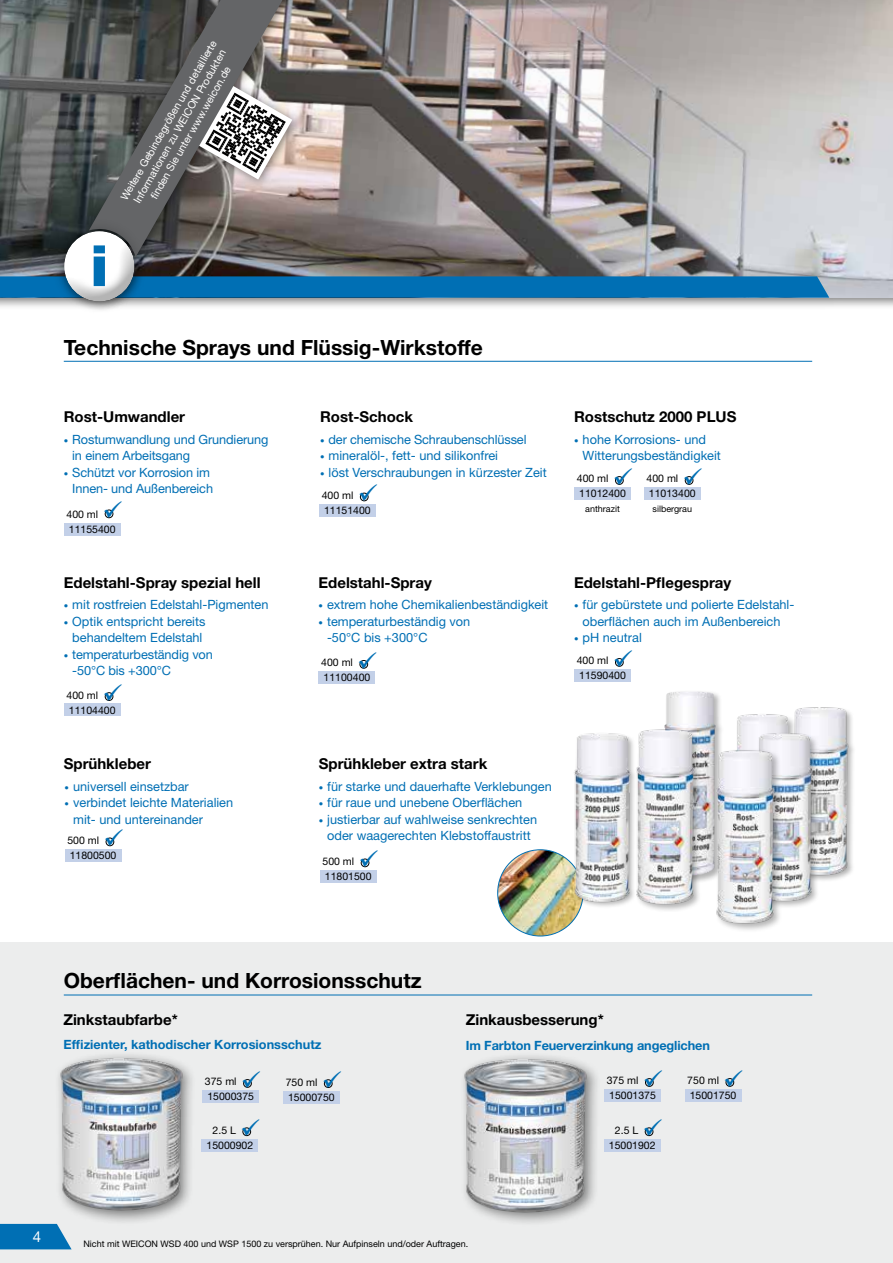
<style>
.page{position:relative;width:893px;height:1263px;background:#fff}
.page>*{position:absolute;margin:0;border:0;box-sizing:border-box;transform-origin:0 0}
.t1{font:900 57px "Helvetica Neue";color:#006fb4}
.t2{font:700 21px "Helvetica Neue";color:#000}
.t3{font:700 15px "Helvetica Neue";color:#000}
.t4{font:15px "Helvetica Neue";color:#fff}
.t5{font:12.75px/16.5px "Helvetica Neue";color:#006fb4}
.t6{font:700 12.75px "Helvetica Neue";color:#006fb4}
.t7{font:10.5px/15px "Helvetica Neue";color:#000}
.t8{font:10.5px/12.6px "Helvetica Neue";color:#fff;text-align:center}
.t9{font:9px "Helvetica Neue";color:#000}
.s1{font-size:9px}
.s2{color:#006fb4}
</style>
<div class="page">
<img style="left:498px;top:850px;width:85px;height:86px;border-radius:43px">
<div style="left:0;top:943px;width:893px;height:320px;background:#eceded"></div>
<div style="left:0;top:0;width:893px;height:310px;background:#000;opacity:.5"></div>
<img style="left:0;top:0;width:893px;height:298px">
<svg style="left:0;top:276px;width:829px;height:22px;background:#0670b2"></svg>
<hr style="left:64px;top:995px;width:748px;height:1px;background:#006fb4">
<div style="left:458px;top:1052px;width:143px;height:174px;background:#000;opacity:.5"></div>
<img style="left:459px;top:1055px;width:134px;height:160px">
<div style="left:645px;top:1078px;width:9px;height:9px;border:1px solid #000;border-radius:50%"></div>
<div style="left:604px;top:1089px;width:57px;height:13px;background:#c3d0e8"></div>
<div style="left:685px;top:1089px;width:57px;height:13px;background:#c3d0e8"></div>
<div style="left:604px;top:1139px;width:57px;height:12px;background:#c3d0e8"></div>
<div style="left:54px;top:1051px;width:143px;height:174px;background:#000;opacity:.5"></div>
<img style="left:54px;top:1054px;width:134px;height:160px">
<div style="left:201px;top:1139px;width:57px;height:12px;background:#c3d0e8"></div>
<div style="left:243px;top:1079px;width:9px;height:9px;border:1px solid #000;border-radius:50%"></div>
<div style="left:202px;top:1090px;width:57px;height:13px;background:#c3d0e8"></div>
<div style="left:283px;top:1091px;width:57px;height:12px;background:#c3d0e8"></div>
<hr style="left:64px;top:361px;width:748px;height:1px;background:#006fb4">
<div style="left:319px;top:504px;width:57px;height:13px;background:#c3d0e8"></div>
<div style="left:64px;top:523px;width:57px;height:13px;background:#c3d0e8"></div>
<div style="left:574px;top:487px;width:57px;height:13px;background:#c3d0e8"></div>
<div style="left:644px;top:487px;width:57px;height:13px;background:#c3d0e8"></div>
<div style="left:64px;top:703px;width:57px;height:13px;background:#c3d0e8"></div>
<div style="left:574px;top:669px;width:57px;height:13px;background:#c3d0e8"></div>
<div style="left:318px;top:671px;width:57px;height:13px;background:#c3d0e8"></div>
<div style="left:320px;top:870px;width:57px;height:13px;background:#c3d0e8"></div>
<div style="left:65px;top:849px;width:57px;height:13px;background:#c3d0e8"></div>
<svg style="left:0;top:1224px;width:72px;height:25px;background:#197cba"></svg>
<div style="left:56px;top:0;width:287px;height:312px;background:#000;opacity:.5"></div>
<svg style="left:89px;top:0;width:244px;height:257px;background:#74706e"></svg>
<div style="left:50px;top:217px;width:98px;height:98px;background:#000;opacity:.25"></div>
<div style="left:63px;top:229px;width:73px;height:50px;background:#fff;opacity:.45"></div>
<div style="left:63px;top:240px;width:73px;height:63px;background:#000;opacity:.3"></div>
<img style="left:737px;top:714px;width:41px;height:30px">
<div style="left:663px;top:690px;width:61px;height:193px;background:#000;opacity:.3"></div>
<img style="left:664px;top:691px;width:52px;height:185px">
<img style="left:778px;top:707px;width:76px;height:174px">
<img style="left:748px;top:725px;width:72px;height:181px">
<div style="left:715px;top:748px;width:68px;height:185px;background:#000;opacity:.3"></div>
<img style="left:709px;top:744px;width:73px;height:182px">
<div style="left:635px;top:729px;width:68px;height:184px;background:#000;opacity:.3"></div>
<img style="left:638px;top:724px;width:64px;height:182px">
<img style="left:565px;top:729px;width:73px;height:177px">
<svg style="left:725px;top:1078px;width:10px;height:9px"></svg>
<svg style="left:644px;top:1127px;width:10px;height:9px"></svg>
<svg style="left:242px;top:1127px;width:10px;height:9px"></svg>
<svg style="left:324px;top:1079px;width:9px;height:9px"></svg>
<svg style="left:359px;top:492px;width:10px;height:9px"></svg>
<svg style="left:104px;top:509px;width:10px;height:9px"></svg>
<svg style="left:615px;top:476px;width:9px;height:9px"></svg>
<svg style="left:684px;top:476px;width:10px;height:9px"></svg>
<svg style="left:104px;top:692px;width:10px;height:9px"></svg>
<svg style="left:615px;top:658px;width:9px;height:9px"></svg>
<svg style="left:359px;top:660px;width:10px;height:9px"></svg>
<svg style="left:360px;top:858px;width:10px;height:9px"></svg>
<svg style="left:105px;top:837px;width:10px;height:9px"></svg>
<p class="t8" style="left:118px;top:196px;width:184px;rotate:-60deg">Weitere Gebindegrößen und detaillierte<br>Informationen zu WEICON Produkten<br>fi nden Sie unter www.weicon.de</p>
<h1 class="t1" style="left:90px;top:232px;width:19px">i</h1>
<h2 class="t2" style="left:64px;top:335px;width:421px">Technische Sprays und Flüssig-Wirkstoffe</h2>
<p class="t3" style="left:64px;top:408px;width:123px">Rost-Umwandler</p>
<p class="t5" style="left:72px;top:430px;width:198px;text-indent:-9px"><span class="s1">•</span> Rostumwandlung und Grundierung in einem Arbeitsgang</p>
<p class="t5" style="left:64px;top:464px;width:151px;text-align:right"><span class="s1">•</span> Schützt vor Korrosion im<br>Innen- und Außenbereich</p>
<p class="t7" style="left:67px;top:506px;width:33px">400 ml</p>
<p class="t7" style="left:69px;top:521px;width:48px">11155400</p>
<p class="t3" style="left:64px;top:573px;width:198px">Edelstahl-Spray spezial hell</p>
<p class="t5" style="left:64px;top:596px;width:206px"><span class="s1">•</span> mit rostfreien Edelstahl-Pigmenten</p>
<p class="t5" style="left:64px;top:612px;width:143px;text-align:center"><span class="s1">•</span> Optik entspricht bereits behandeltem Edelstahl</p>
<p class="t5" style="left:72px;top:645px;width:142px;text-indent:-9px"><span class="s1">•</span> temperaturbeständig von -50°C bis +300°C</p>
<p class="t7" style="left:67px;top:687px;width:51px">400 ml<br>11104400</p>
<p class="t3" style="left:320px;top:407px;width:95px">Rost-Schock</p>
<p class="t5" style="left:320px;top:431px;width:208px"><span class="s1">•</span> der chemische Schraubenschlüssel</p>
<p class="t5" style="left:320px;top:447px;width:180px"><span class="s1">•</span> mineralöl-, fett- und silikonfrei</p>
<p class="t5" style="left:320px;top:464px;width:228px"><span class="s1">•</span> löst Verschraubungen in kürzester Zeit</p>
<p class="t7" style="left:322px;top:487px;width:51px">400 ml<br>11151400</p>
<p class="t3" style="left:318px;top:573px;width:115px">Edelstahl-Spray</p>
<p class="t5" style="left:318px;top:596px;width:231px"><span class="s1">•</span> extrem hohe Chemikalienbeständigkeit</p>
<p class="t5" style="left:327px;top:612px;width:145px;text-indent:-9px"><span class="s1">•</span> temperaturbeständig von -50°C bis +300°C</p>
<p class="t7" style="left:321px;top:655px;width:51px">400 ml<br>11100400</p>
<p class="t3" style="left:64px;top:755px;width:89px">Sprühkleber</p>
<p class="t3" style="left:319px;top:755px;width:170px">Sprühkleber extra stark</p>
<p class="t5" style="left:319px;top:777px;width:235px"><span class="s1">•</span> für starke und dauerhafte Verklebungen</p>
<p class="t5" style="left:319px;top:794px;width:205px"><span class="s1">•</span> für raue und unebene Oberflächen</p>
<p class="t5" style="left:319px;top:810px;width:220px;text-align:center"><span class="s1">•</span> justierbar auf wahlweise senkrechten oder waagerechten Klebstoffaustritt</p>
<p class="t5" style="left:65px;top:777px;width:126px"><span class="s1">•</span> universell einsetzbar</p>
<p class="t5" style="left:73px;top:794px;width:162px;text-indent:-9px"><span class="s1">•</span> verbindet leichte Materialien mit- und untereinander</p>
<p class="t7" style="left:67px;top:832px;width:51px">500 ml<br>11800500</p>
<p class="t7" style="left:322px;top:853px;width:51px">500 ml<br>11801500</p>
<p class="t3" style="left:574px;top:407px;width:164px">Rostschutz 2000 PLUS</p>
<p class="t5" style="left:583px;top:431px;width:140px;text-indent:-9px"><span class="s1">•</span> hohe Korrosions- und<br>Witterungsbeständigkeit</p>
<p class="t7" style="left:577px;top:471px;width:51px">400 ml<br>11012400</p>
<p class="t9" style="left:585px;top:504px;width:36px">anthrazit</p>
<p class="t7" style="left:647px;top:471px;width:51px">400 ml<br>11013400</p>
<p class="t9" style="left:653px;top:504px;width:41px">silbergrau</p>
<p class="t3" style="left:574px;top:573px;width:159px">Edelstahl-Pflegespray</p>
<p class="t5" style="left:574px;top:596px;width:222px;text-align:center"><span class="s1">•</span> für gebürstete und polierte Edelstahl&shy;oberflächen auch im Außenbereich</p>
<p class="t5" style="left:574px;top:629px;width:69px"><span class="s1">•</span> pH neutral</p>
<p class="t7" style="left:577px;top:653px;width:51px">400 ml<br>11590400</p>
<h2 class="t2" style="left:64px;top:968px;width:359px">Oberflächen- und Korrosionsschutz</h2>
<p class="t3" style="left:63px;top:1010px;width:116px">Zinkstaubfarbe*</p>
<p class="t6" style="left:63px;top:1037px;width:260px">Effizienter, kathodischer Korrosionsschutz</p>
<p class="t7" style="left:205px;top:1074px;width:114px">375 ml <span class="s2">✓</span> 750 ml<br>15000375</p>
<p class="t7" style="left:288px;top:1089px;width:48px">15000750</p>
<p class="t7" style="left:213px;top:1122px;width:25px">2.5 L</p>
<p class="t7" style="left:207px;top:1137px;width:48px">15000902</p>
<p class="t3" style="left:466px;top:1010px;width:140px">Zinkausbesserung*</p>
<p class="t6" style="left:466px;top:1038px;width:246px">Im Farbton Feuerverzinkung angeglichen</p>
<p class="t7" style="left:607px;top:1073px;width:114px">375 ml <span class="s2">✓</span> 750 ml<br>15001375</p>
<p class="t7" style="left:615px;top:1122px;width:25px">2.5 L</p>
<p class="t7" style="left:690px;top:1088px;width:48px">15001750</p>
<p class="t7" style="left:609px;top:1137px;width:48px">15001902</p>
<p class="t4" style="left:33px;top:1228px;width:10px">4</p>
<p class="t9" style="left:83px;top:1239px;width:386px">Nicht mit WEICON WSD 400 und WSP 1500 zu versprühen. Nur Aufpinseln und/oder Auftragen.</p>
</div>
